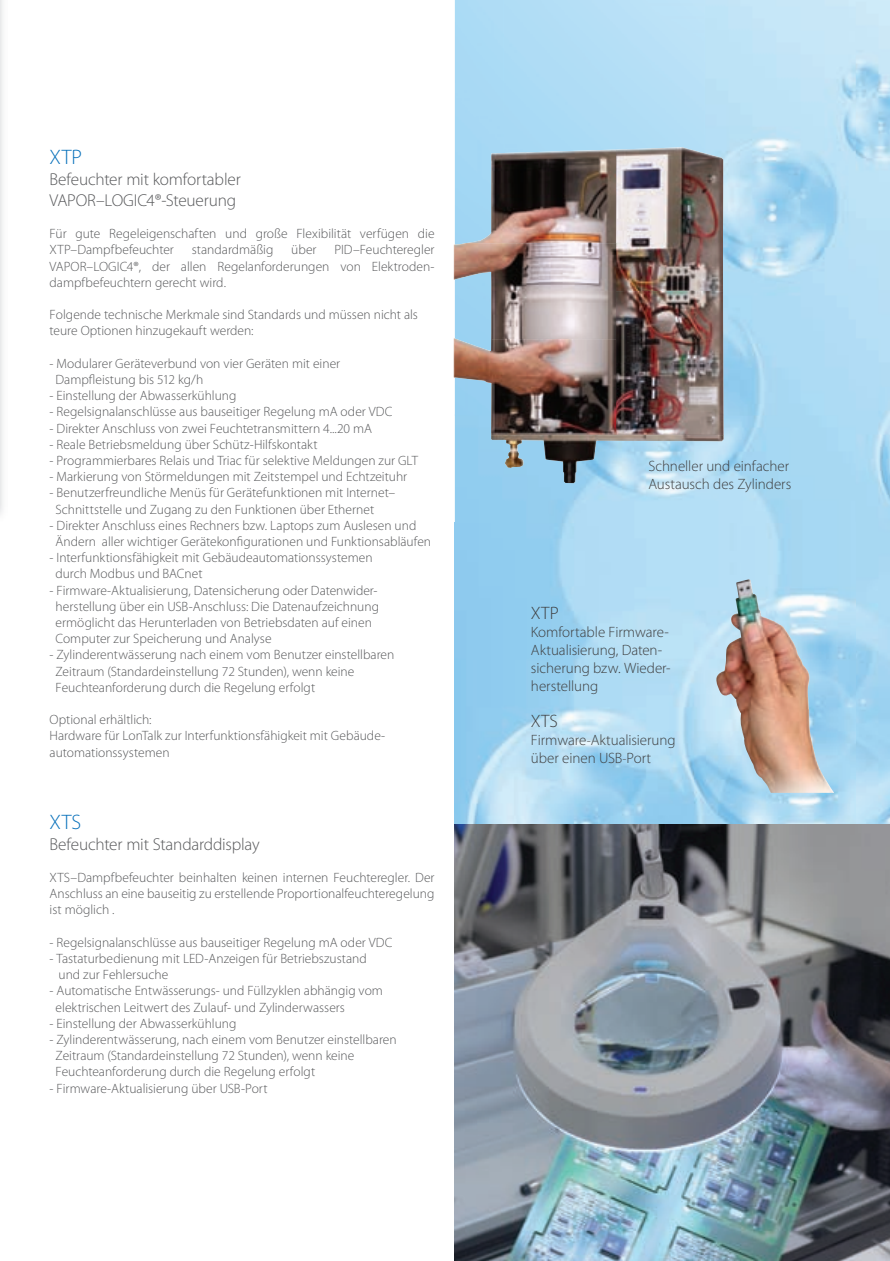
<style>
.page{position:relative;width:890px;height:1261px;background:#fff}
.page>*{position:absolute;margin:0;border:0;box-sizing:border-box;transform-origin:0 0}
.t1{font:300 21px "Myriad Pro";letter-spacing:.015em;color:#0770ba}
.t2{font:300 18px "Myriad Pro";letter-spacing:.015em;color:#3e3e3f}
.t3{font:300 17.25px/20.7px "Myriad Pro";letter-spacing:-.01em;color:#57585a}
.t4{font:300 15px/18px "Myriad Pro";letter-spacing:-.005em;color:#3e3e3f}
.t5{font:300 13.5px/16.2px "Myriad Pro";color:#57585a}
.s1{font-size:13.5px;color:#57585a}
</style>
<div class="page">
<img style="left:454px;top:415px;width:401px;height:846px">
<img style="left:855px;top:0;width:35px;height:824px">
<img style="left:705px;top:0;width:150px;height:415px">
<img style="left:455px;top:824px;width:435px;height:437px">
<img style="left:454px;top:245px;width:1px;height:132px">
<img style="left:465px;top:150px;width:151px;height:93px">
<img style="left:616px;top:147px;width:107px;height:288px">
<img style="left:455px;top:243px;width:161px;height:192px">
<img style="left:491px;top:435px;width:232px;height:48px">
<img style="left:715px;top:579px;width:119px;height:214px">
<h1 class="t1" style="left:50px;top:145px;width:34px">XTP</h1>
<p class="t3" style="left:50px;top:169px;width:193px">Befeuchter mit komfortabler<br>VAPOR–LOGIC4®-Steuerung</p>
<p class="t5" style="left:50px;top:225px;width:386px">Für gute Regeleigenschaften und große Flexibilität verfügen die<br>XTP–Dampfbefeuchter</p>
<p class="t5" style="left:192px;top:242px;width:83px">standardmäßig</p>
<p class="t5" style="left:291px;top:242px;width:27px">über</p>
<p class="t5" style="left:50px;top:242px;width:386px;text-align:justify;text-indent:285px">PID–Feuchteregler VAPOR–LOGIC4®, der allen Regelanforderungen von Elektroden&shy;dampfbefeuchtern gerecht wird.</p>
<p class="t5" style="left:50px;top:306px;width:370px">Folgende technische Merkmale sind Standards und müssen nicht als teure Optionen hinzugekauft werden:</p>
<p class="t5" style="left:56px;top:355px;width:286px;text-indent:-6px">- Modularer Geräteverbund von vier Geräten mit einer<br>Dampfleistung bis 512 kg/h</p>
<p class="t5" style="left:50px;top:387px;width:188px">- Einstellung der Abwasserkühlung</p>
<p class="t5" style="left:50px;top:404px;width:344px">- Regelsignalanschlüsse aus bauseitiger Regelung mA oder VDC</p>
<p class="t5" style="left:50px;top:420px;width:324px">- Direkter Anschluss von zwei Feuchtetransmittern 4...20 mA</p>
<p class="t5" style="left:50px;top:436px;width:269px">- Reale Betriebsmeldung über Schütz-Hilfskontakt</p>
<p class="t5" style="left:50px;top:452px;width:370px">- Programmierbares Relais und Triac für selektive Meldungen zur GLT</p>
<p class="t5" style="left:50px;top:468px;width:359px">- Markierung von Störmeldungen mit Zeitstempel und Echtzeituhr</p>
<p class="t5" style="left:56px;top:485px;width:341px;text-indent:-6px">- Benutzerfreundliche Menüs für Gerätefunktionen mit Internet–<br>Schnittstelle und Zugang zu den Funktionen über Ethernet</p>
<p class="t5" style="left:56px;top:517px;width:377px;text-indent:-6px">- Direkter Anschluss eines Rechners bzw. Laptops zum Auslesen und<br>Ändern aller wichtiger Gerätekonfigurationen und Funktionsabläufen</p>
<p class="t5" style="left:56px;top:549px;width:318px;text-indent:-6px">- Interfunktionsfähigkeit mit Gebäudeautomationssystemen durch Modbus und BACnet</p>
<p class="t5" style="left:56px;top:582px;width:325px;text-indent:-6px">- Firmware-Aktualisierung, Datensicherung oder Datenwider&shy;herstellung über ein USB-Anschluss: Die Datenaufzeichnung ermöglicht das Herunterladen von Betriebsdaten auf einen Computer zur Speicherung und Analyse</p>
<p class="t5" style="left:56px;top:647px;width:340px;text-indent:-6px">- Zylinderentwässerung nach einem vom Benutzer einstellbaren<br>Zeitraum (Standardeinstellung 72 Stunden), wenn keine<br>Feuchteanforderung durch die Regelung erfolgt</p>
<p class="t5" style="left:50px;top:711px;width:337px">Optional erhältlich:<br>Hardware für LonTalk zur Interfunktionsfähigkeit mit Gebäude&shy;automationssystemen</p>
<h1 class="t1" style="left:50px;top:809px;width:33px">XTS</h1>
<p class="t3" style="left:50px;top:833px;width:211px">Befeuchter mit Standarddisplay</p>
<p class="t5" style="left:50px;top:869px;width:386px;text-align:justify">XTS–Dampfbefeuchter beinhalten keinen internen Feuchteregler. Der Anschluss an eine bauseitig zu erstellende Proportionalfeuchteregelung ist möglich .</p>
<p class="t5" style="left:50px;top:934px;width:344px">- Regelsignalanschlüsse aus bauseitiger Regelung mA oder VDC</p>
<p class="t5" style="left:58px;top:950px;width:310px;text-indent:-9px">- Tastaturbedienung mit LED-Anzeigen für Betriebszustand und zur Fehlersuche</p>
<p class="t5" style="left:56px;top:982px;width:329px;text-indent:-6px">- Automatische Entwässerungs- und Füllzyklen abhängig vom elektrischen Leitwert des Zulauf- und Zylinderwassers</p>
<p class="t5" style="left:50px;top:1015px;width:188px">- Einstellung der Abwasserkühlung</p>
<p class="t5" style="left:56px;top:1031px;width:342px;text-indent:-6px">- Zylinderentwässerung, nach einem vom Benutzer einstellbaren<br>Zeitraum (Standardeinstellung 72 Stunden), wenn keine<br>Feuchteanforderung durch die Regelung erfolgt</p>
<p class="t5" style="left:50px;top:1080px;width:219px">- Firmware-Aktualisierung über USB-Port</p>
<p class="t4" style="left:648px;top:457px;width:144px">Schneller und einfacher<br>Austausch des Zylinders</p>
<h2 class="t2" style="left:531px;top:602px;width:29px">XTP</h2>
<p class="t4" style="left:531px;top:623px;width:141px">Komfortable Firmware-<br>Aktualisierung, Daten&shy;sicherung bzw. Wieder&shy;herstellung</p>
<h2 class="t2" style="left:531px;top:710px;width:28px">XTS</h2>
<p class="t4" style="left:531px;top:731px;width:146px">Firmware<span class="s1">-</span>Aktualisierung über einen USB<span class="s1">-</span>Port</p>
</div>
